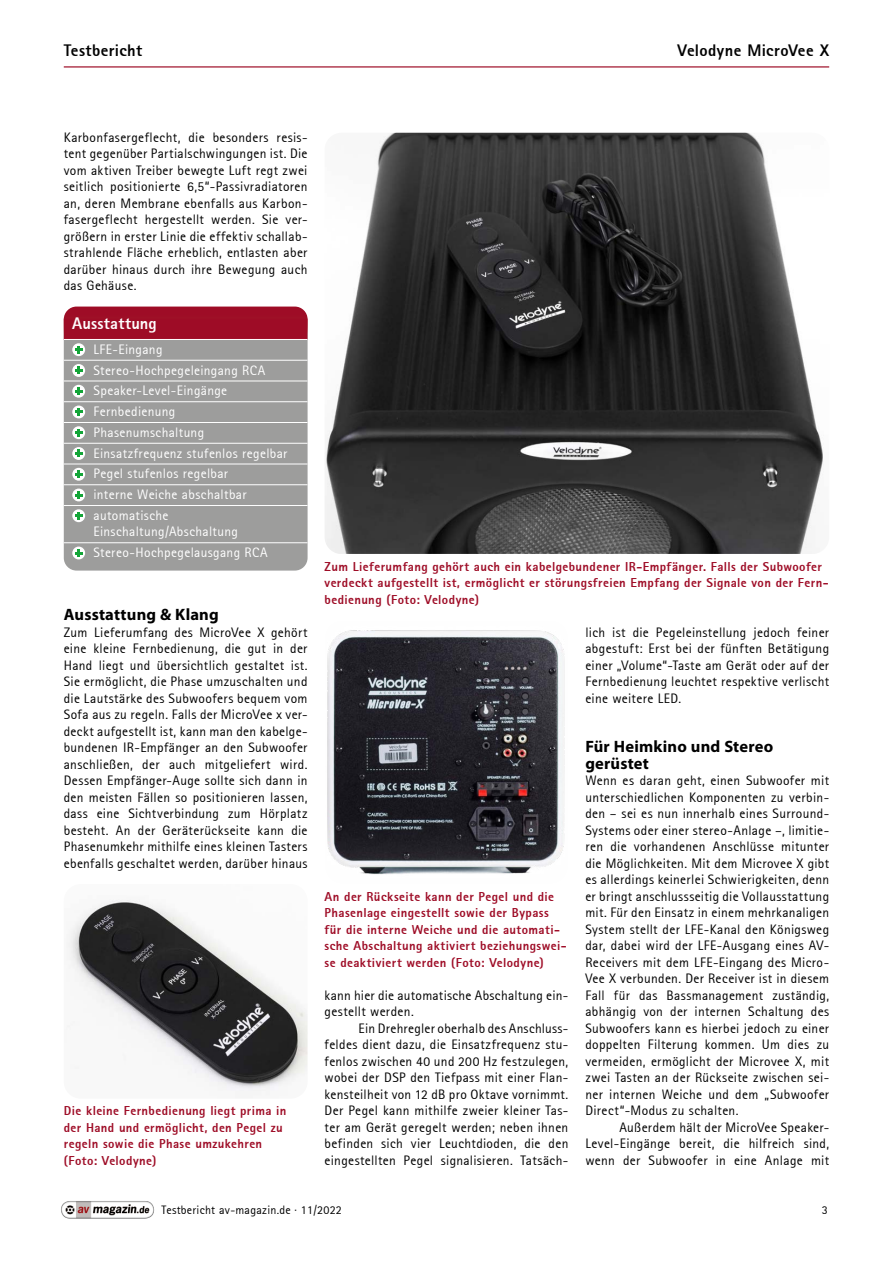
<style>
.page{position:relative;width:893px;height:1263px;background:#fff}
.page>*{position:absolute;margin:0;border:0;box-sizing:border-box;transform-origin:0 0}
.Subheads_x{font:700 16.5px/16.5px "Myriad Pro";letter-spacing:.01em;color:#000}
.Sky_x{font:800 16.5px "Rotis Sans Serif";letter-spacing:.02em;color:#000}
.Kiste_Head_ROT_x{font:800 16.5px "Rotis Sans Serif";letter-spacing:.01em;color:#fff}
.Brot_ohne_Einzug_x{font:13.5px/16.5px "Rotis Sans Serif";letter-spacing:.02em;color:#000;text-align:justify}
.Brot_x{font:13.5px/16.5px "Rotis Sans Serif";letter-spacing:.02em;color:#000;text-align:justify}
.Kiste_x{font:13.5px/16.5px "Rotis Sans Serif";letter-spacing:.025em;color:#fff}
.BUs_x{font:800 12.75px/16.5px "Rotis Sans Serif";letter-spacing:.03em;color:#9e0c26}
._8pt_x{font:12px "Rotis Sans Serif";letter-spacing:.02em;color:#000}
</style>
<div class="page">
<img style="left:325px;top:133px;width:498px;height:421px">
<img style="left:67px;top:900px;width:241px;height:191px">
<img style="left:327px;top:630px;width:238px;height:244px">
<hr style="left:64px;top:66px;width:765px;height:2px;background:#9e0c26">
<img style="left:61px;top:1201px;width:94px;height:18px">
<svg style="left:64px;top:307px;width:244px;height:264px;background:#9e9797"></svg>
<div style="left:64px;top:319px;width:243px;height:21px;background:#9e0c26"></div>
<hr style="left:64px;top:339px;width:243px;height:1px;background:#fff">
<hr style="left:64px;top:360px;width:243px;height:1px;background:#fff">
<hr style="left:64px;top:381px;width:243px;height:1px;background:#fff">
<hr style="left:64px;top:401px;width:243px;height:1px;background:#fff">
<hr style="left:64px;top:422px;width:243px;height:1px;background:#fff">
<hr style="left:64px;top:443px;width:243px;height:1px;background:#fff">
<hr style="left:64px;top:464px;width:243px;height:1px;background:#fff">
<hr style="left:64px;top:484px;width:243px;height:1px;background:#fff">
<hr style="left:64px;top:505px;width:243px;height:1px;background:#fff">
<hr style="left:64px;top:542px;width:243px;height:1px;background:#fff">
<svg style="left:72px;top:343px;width:13px;height:13px"></svg>
<svg style="left:75px;top:346px;width:7px;height:7px"></svg>
<svg style="left:72px;top:364px;width:13px;height:13px"></svg>
<svg style="left:75px;top:367px;width:7px;height:7px"></svg>
<svg style="left:72px;top:385px;width:13px;height:13px"></svg>
<svg style="left:75px;top:388px;width:7px;height:7px"></svg>
<div style="left:72px;top:406px;width:13px;height:12px;background:#fff;border-radius:50%"></div>
<svg style="left:75px;top:408px;width:7px;height:8px"></svg>
<svg style="left:72px;top:426px;width:13px;height:13px"></svg>
<svg style="left:75px;top:429px;width:7px;height:7px"></svg>
<svg style="left:72px;top:447px;width:13px;height:13px"></svg>
<svg style="left:75px;top:450px;width:7px;height:7px"></svg>
<svg style="left:72px;top:468px;width:13px;height:13px"></svg>
<svg style="left:75px;top:471px;width:7px;height:7px"></svg>
<div style="left:72px;top:489px;width:13px;height:12px;background:#fff;border-radius:50%"></div>
<svg style="left:75px;top:491px;width:7px;height:8px"></svg>
<svg style="left:72px;top:509px;width:13px;height:13px"></svg>
<svg style="left:75px;top:512px;width:7px;height:7px"></svg>
<div style="left:72px;top:547px;width:13px;height:12px;background:#fff;border-radius:50%"></div>
<svg style="left:75px;top:549px;width:7px;height:8px"></svg>
<p class="Sky_x" style="left:64px;top:40px;width:80px">Testbericht</p>
<p class="Sky_x" style="left:678px;top:40px;width:153px">Velodyne MicroVee X</p>
<p class="Brot_x" style="left:64px;top:129px;width:245px">Karbonfasergeflecht, die besonders resis&shy;tent gegenüber Partialschwingungen ist. Die vom aktiven Treiber bewegte Luft regt zwei seitlich positionierte 6,5“-Passivradiatoren an, deren Membrane ebenfalls aus Karbon&shy;fasergeflecht hergestellt werden. Sie ver&shy;größern in erster Linie die effektiv schallab&shy;strahlende Fläche erheblich, entlasten aber darüber hinaus durch ihre Bewegung auch das Gehäuse.</p>
<p class="Kiste_Head_ROT_x" style="left:72px;top:313px;width:86px">Ausstattung</p>
<p class="Kiste_x" style="left:94px;top:341px;width:70px">LFE-Eingang</p>
<p class="Kiste_x" style="left:94px;top:362px;width:173px">Stereo-Hochpegeleingang RCA</p>
<p class="Kiste_x" style="left:94px;top:382px;width:135px">Speaker-Level-Eingänge</p>
<p class="Kiste_x" style="left:94px;top:403px;width:83px">Fernbedienung</p>
<p class="Kiste_x" style="left:94px;top:424px;width:112px">Phasenumschaltung</p>
<p class="Kiste_x" style="left:94px;top:445px;width:195px">Einsatzfrequenz stufenlos regelbar</p>
<p class="Kiste_x" style="left:94px;top:465px;width:136px">Pegel stufenlos regelbar</p>
<p class="Kiste_x" style="left:94px;top:486px;width:155px">interne Weiche abschaltbar</p>
<p class="Kiste_x" style="left:94px;top:507px;width:146px">automatische<br>Einschaltung/Abschaltung</p>
<p class="Kiste_x" style="left:94px;top:544px;width:176px">Stereo-Hochpegelausgang RCA</p>
<p class="Subheads_x" style="left:64px;top:606px;width:157px">Ausstattung &amp; Klang</p>
<p class="Brot_ohne_Einzug_x" style="left:64px;top:624px;width:245px">Zum Lieferumfang des MicroVee X gehört eine kleine Fernbedienung, die gut in der Hand liegt und übersichtlich gestaltet ist.<br>Sie ermöglicht, die Phase umzuschalten und die Lautstärke des Subwoofers bequem vom Sofa aus zu regeln. Falls der MicroVee x ver&shy;deckt aufgestellt ist, kann man den kabelge&shy;bundenen IR-Empfänger an den Subwoofer anschließen, der auch mitgeliefert wird.<br>Dessen Empfänger-Auge sollte sich dann in den meisten Fällen so positionieren lassen, dass eine Sichtverbindung zum Hörplatz besteht. An der Geräterückseite kann die Phasenumkehr mithilfe eines kleinen Tasters ebenfalls geschaltet werden, darüber hinaus</p>
<p class="BUs_x" style="left:64px;top:1102px;width:224px">Die kleine Fernbedienung liegt prima in der Hand und ermöglicht, den Pegel zu regeln sowie die Phase umzukehren (Foto: Velodyne)</p>
<p class="BUs_x" style="left:325px;top:558px;width:506px">Zum Lieferumfang gehört auch ein kabelgebundener IR-Empfänger. Falls der Subwoofer verdeckt aufgestellt ist, ermöglicht er störungsfreien Empfang der Signale von der Fern&shy;bedienung (Foto: Velodyne)</p>
<p class="BUs_x" style="left:325px;top:888px;width:244px">An der Rückseite kann der Pegel und die Phasenlage eingestellt sowie der Bypass für die interne Weiche und die automati&shy;sche Abschaltung aktiviert beziehungswei&shy;se deaktiviert werden (Foto: Velodyne)</p>
<p class="Brot_ohne_Einzug_x" style="left:325px;top:987px;width:245px">kann hier die automatische Abschaltung ein&shy;gestellt werden.</p>
<p class="Brot_x" style="left:325px;top:1020px;width:245px;text-indent:34px">Ein Drehregler oberhalb des Anschluss&shy;feldes dient dazu, die Einsatzfrequenz stu&shy;fenlos zwischen 40 und 200 Hz festzulegen, wobei der DSP den Tiefpass mit einer Flan&shy;kensteilheit von 12 dB pro Oktave vornimmt.<br>Der Pegel kann mithilfe zweier kleiner Tas&shy;ter am Gerät geregelt werden; neben ihnen befinden sich vier Leuchtdioden, die den eingestellten Pegel signalisieren. Tatsäch-</p>
<p class="Brot_x" style="left:585px;top:624px;width:245px">lich ist die Pegeleinstellung jedoch feiner abgestuft: Erst bei der fünften Betätigung einer „Volume“-Taste am Gerät oder auf der Fernbedienung leuchtet respektive verlischt eine weitere LED.</p>
<p class="Subheads_x" style="left:585px;top:738px;width:190px">Für Heimkino und Stereo gerüstet</p>
<p class="Brot_ohne_Einzug_x" style="left:585px;top:772px;width:245px">Wenn es daran geht, einen Subwoofer mit unterschiedlichen Komponenten zu verbin&shy;den – sei es nun innerhalb eines Surround-Systems oder einer stereo-Anlage –, limitie&shy;ren die vorhandenen Anschlüsse mitunter die Möglichkeiten. Mit dem Microvee X gibt es allerdings keinerlei Schwierigkeiten, denn er bringt anschlussseitig die Vollausstattung mit. Für den Einsatz in einem mehrkanaligen System stellt der LFE-Kanal den Königsweg dar, dabei wird der LFE-Ausgang eines AV-Receivers mit dem LFE-Eingang des Micro-Vee X verbunden. Der Receiver ist in diesem Fall für das Bassmanagement zuständig, abhängig von der internen Schaltung des Subwoofers kann es hierbei jedoch zu einer doppelten Filterung kommen. Um dies zu vermeiden, ermöglicht der Microvee X, mit zwei Tasten an der Rückseite zwischen sei&shy;ner internen Weiche und dem „Subwoofer Direct“-Modus zu schalten.</p>
<p class="Brot_x" style="left:585px;top:1119px;width:245px;text-indent:34px">Außerdem hält der MicroVee Speaker-Level-Eingänge bereit, die hilfreich sind, wenn der Subwoofer in eine Anlage mit</p>
<p class="_8pt_x" style="left:161px;top:1203px;width:182px">Testbericht av-magazin.de · 11/2022</p>
<p class="_8pt_x" style="left:822px;top:1203px;width:7px">3</p>
</div>
